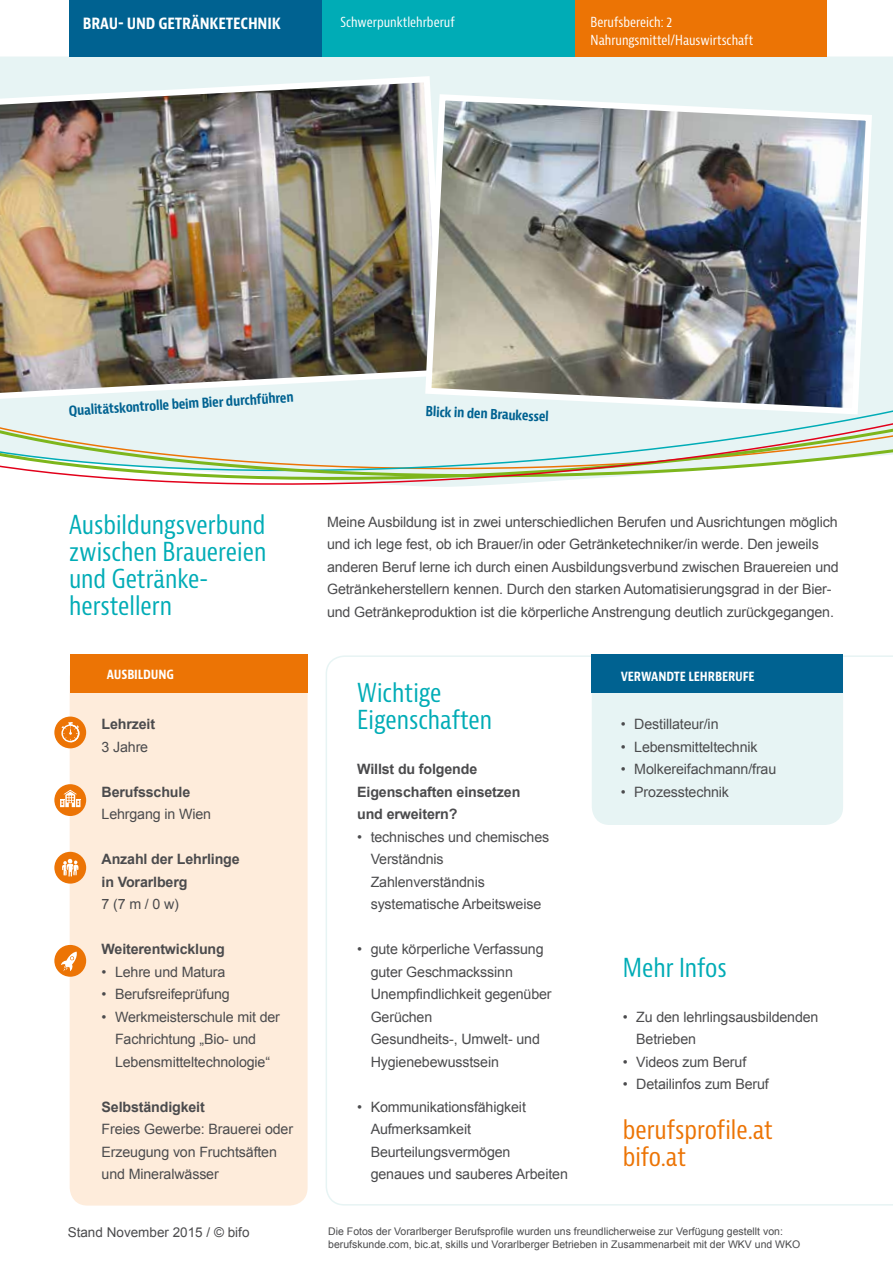
<style>
.page{position:relative;width:893px;height:1263px;background:#fff}
.page>*{position:absolute;margin:0;border:0;box-sizing:border-box;transform-origin:0 0}
.t1{font:condensed 25.5px/27px "Bernina Sans";color:#00acb6}
.t2{font:condensed 25.5px/27px "Bernina Sans";color:#ec7405}
.t3{font:700 condensed 16.5px "Bernina Sans";letter-spacing:-.01em;color:#fff}
.t4{font:14.25px/22.5px "Arial";letter-spacing:-.01em;color:#4b4b4d}
.t5{font:700 14.25px/22.5px "Arial";letter-spacing:-.01em;color:#4b4b4d}
.t6{font:condensed 13.5px/18px "Bernina Sans";color:#fff}
.t7{font:700 condensed 13.5px "Bernina Sans";color:#006291}
.t8{font:700 condensed 13.5px "Bernina Sans";letter-spacing:-.01em;color:#fff}
.t9{font:13.5px "Arial";color:#4b4b4d}
.t10{font:10.5px/13.5px "Arial";color:#4b4b4d}
</style>
<div class="page">
<div style="left:0;top:57px;width:893px;height:197px;background:#e7f4f4"></div>
<svg style="left:326px;top:655px;width:567px;height:550px"></svg>
<div style="left:70px;top:660px;width:238px;height:545px;background:#feecdb;border-radius:18px"></div>
<div style="left:54px;top:716px;width:32px;height:32px;background:#ec7405;border-radius:50%"></div>
<svg style="left:61px;top:722px;width:18px;height:20px"></svg>
<div style="left:54px;top:784px;width:32px;height:32px;background:#ec7405;border-radius:50%"></div>
<svg style="left:60px;top:790px;width:21px;height:17px"></svg>
<div style="left:54px;top:945px;width:32px;height:32px;background:#ec7405;border-radius:50%"></div>
<svg style="left:61px;top:952px;width:16px;height:19px"></svg>
<div style="left:54px;top:852px;width:32px;height:32px;background:#ec7405;border-radius:50%"></div>
<svg style="left:62px;top:859px;width:17px;height:17px"></svg>
<div style="left:70px;top:655px;width:238px;height:38px;background:#ec7405"></div>
<div style="left:592px;top:693px;width:251px;height:132px;background:#e7f4f4"></div>
<div style="left:592px;top:655px;width:251px;height:38px;background:#006291"></div>
<svg style="left:0;top:268px;width:893px;height:219px"></svg>
<div style="left:574px;top:0;width:253px;height:57px;background:#ec7405"></div>
<div style="left:322px;top:0;width:252px;height:57px;background:#00acb6"></div>
<div style="left:69px;top:0;width:253px;height:57px;background:#006291"></div>
<img style="left:0;top:73px;width:448px;height:330px">
<img style="left:422px;top:91px;width:453px;height:327px">
<p class="t3" style="left:83px;top:13px;width:199px">BRAU- UND GETRÄNKETECHNIK</p>
<p class="t6" style="left:591px;top:13px;width:164px">Berufsbereich: 2<br>Nahrungsmittel/Hauswirtschaft</p>
<p class="t6" style="left:340px;top:13px;width:116px">Schwerpunktlehrberuf</p>
<p class="t7" style="left:68px;top:402px;width:227px;rotate:-3deg">Qualitätskontrolle beim Bier durchführen</p>
<p class="t7" style="left:426px;top:402px;width:125px;rotate:3deg">Blick in den Braukessel</p>
<h1 class="t1" style="left:69px;top:512px;width:199px">Ausbildungsverbund zwischen Brauereien und Getränke&shy;herstellern</h1>
<p class="t8" style="left:107px;top:666px;width:69px">AUSBILDUNG</p>
<p class="t5" style="left:102px;top:713px;width:55px">Lehrzeit</p>
<p class="t4" style="left:102px;top:735px;width:48px">3 Jahre</p>
<p class="t5" style="left:102px;top:781px;width:90px">Berufsschule</p>
<p class="t4" style="left:102px;top:803px;width:111px">Lehrgang in Wien</p>
<p class="t5" style="left:102px;top:848px;width:140px">Anzahl der Lehrlinge in Vorarlberg</p>
<p class="t4" style="left:102px;top:893px;width:79px">7 (7 m / 0 w)</p>
<p class="t5" style="left:102px;top:938px;width:125px">Weiterentwicklung</p>
<p class="t4" style="left:102px;top:960px;width:125px">• Lehre und Matura</p>
<p class="t4" style="left:102px;top:983px;width:130px">• Berufsreifeprüfung</p>
<p class="t4" style="left:115px;top:1005px;width:166px;text-indent:-13px">• Werkmeisterschule mit der<br>Fachrichtung „Bio- und<br>Lebensmitteltechnologie“</p>
<p class="t5" style="left:102px;top:1096px;width:105px">Selbständigkeit</p>
<p class="t4" style="left:102px;top:1118px;width:193px">Freies Gewerbe: Brauerei oder<br>Erzeugung von Fruchtsäften und Mineralwässer</p>
<p class="t4" style="left:327px;top:510px;width:513px">Meine Ausbildung ist in zwei unterschiedlichen Berufen und Ausrichtungen möglich und ich lege fest, ob ich Brauer/in oder Getränketechniker/in werde. Den jeweils anderen Beruf lerne ich durch einen Ausbildungsverbund zwischen Brauereien und Getränkeherstellern kennen. Durch den starken Automatisierungsgrad in der Bier&shy;und Getränkeproduktion ist die körperliche Anstrengung deutlich zurückgegangen.</p>
<h1 class="t1" style="left:357px;top:680px;width:137px">Wichtige<br>Eigenschaften</h1>
<p class="t5" style="left:357px;top:758px;width:165px">Willst du folgende<br>Eigenschaften einsetzen und erweitern?</p>
<p class="t4" style="left:371px;top:825px;width:180px;text-indent:-13px">• technisches und chemisches<br>Verständnis<br>Zahlenverständnis systematische Arbeitsweise</p>
<p class="t4" style="left:371px;top:938px;width:182px;text-indent:-13px">• gute körperliche Verfassung guter Geschmackssinn<br>Unempfindlichkeit gegenüber<br>Gerüchen<br>Gesundheits-, Umwelt- und<br>Hygienebewusstsein</p>
<p class="t4" style="left:371px;top:1095px;width:199px;text-indent:-13px">• Kommunikationsfähigkeit<br>Aufmerksamkeit<br>Beurteilungsvermögen genaues und sauberes Arbeiten</p>
<p class="t8" style="left:621px;top:668px;width:136px">VERWANDTE LEHRBERUFE</p>
<p class="t4" style="left:621px;top:713px;width:99px">• Destillateur/in</p>
<p class="t4" style="left:621px;top:735px;width:138px">• Lebensmitteltechnik</p>
<p class="t4" style="left:621px;top:758px;width:157px">• Molkereifachmann/frau</p>
<p class="t4" style="left:621px;top:780px;width:110px">• Prozesstechnik</p>
<h1 class="t1" style="left:623px;top:954px;width:106px">Mehr Infos</h1>
<p class="t4" style="left:636px;top:1005px;width:184px;text-indent:-13px">• Zu den lehrlingsausbildenden<br>Betrieben</p>
<p class="t4" style="left:623px;top:1050px;width:125px">• Videos zum Beruf</p>
<p class="t4" style="left:623px;top:1073px;width:148px">• Detailinfos zum Beruf</p>
<h1 class="t2" style="left:623px;top:1116px;width:152px">berufsprofile.at bifo.at</h1>
<p class="t9" style="left:68px;top:1223px;width:183px">Stand November 2015 / © bifo</p>
<p class="t10" style="left:328px;top:1224px;width:474px">Die Fotos der Vorarlberger Berufsprofile wurden uns freundlicherweise zur Verfügung gestellt von: berufskunde.com, bic.at, skills und Vorarlberger Betrieben in Zusammenarbeit mit der WKV und WKO</p>
</div>
